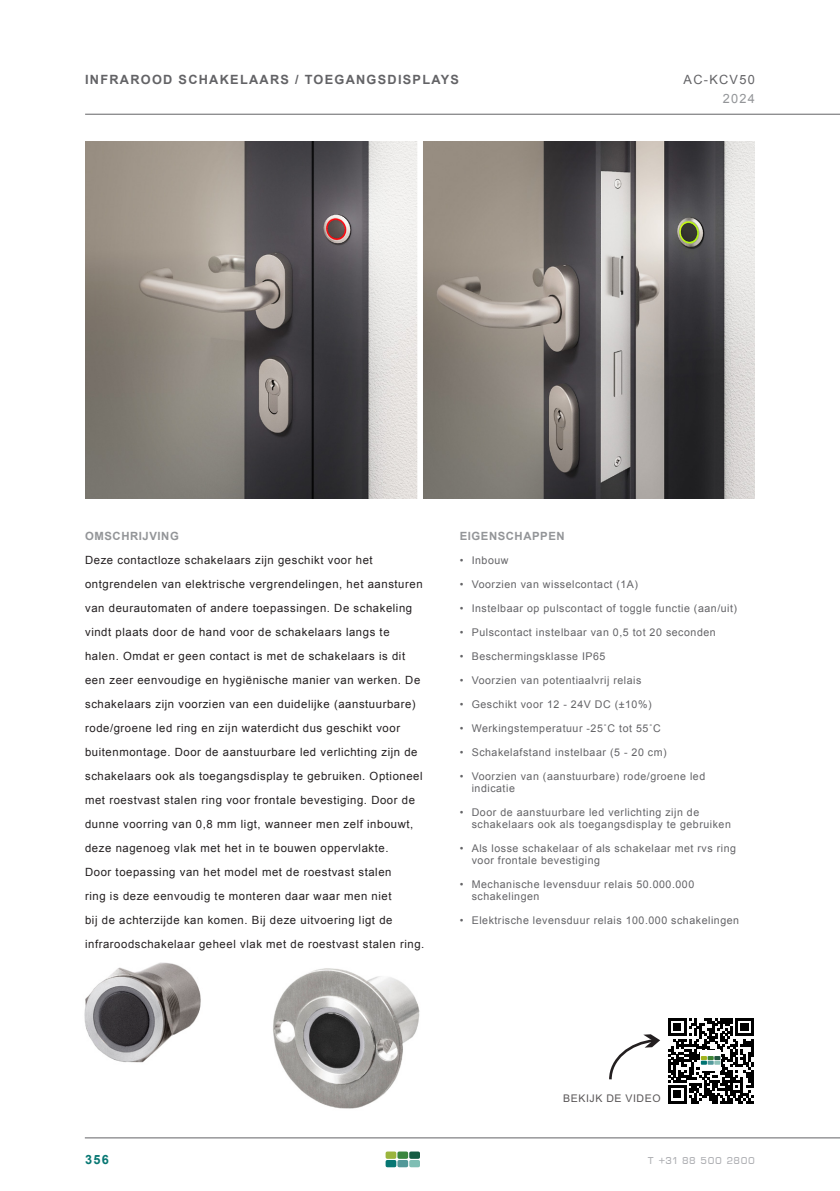
<style>
.page{position:relative;width:840px;height:1191px;background:#fff}
.page>*{position:absolute;margin:0;border:0;box-sizing:border-box;transform-origin:0 0}
.K1{font:700 12.8px "Arial";letter-spacing:.1em;color:#636366}
.K3{font:12.8px "Arial";letter-spacing:.1em;color:#636366}
.t1{font:12.8px "Arial";color:#939598}
.t2{font:700 12.8px "Arial";color:#077773}
.t3{font:12px "Eurostile DCD";letter-spacing:.05em;color:#adaeb2}
.brood_16{font:11.4px/24px "Arial";letter-spacing:.05em;color:#231f20}
.K_Brood{font:700 11.4px "Arial";letter-spacing:.05em;color:#939598}
.brood_8{font:10.6px/12px "Arial";letter-spacing:.05em;color:#636366}
.t4{font:10.6px "Arial";letter-spacing:.05em;color:#5a5758}
</style>
<div class="page">
<hr style="left:85px;top:1137px;width:754px;height:1px;background:#636366">
<svg style="left:385px;top:1151px;width:35px;height:16px"></svg>
<hr style="left:85px;top:114px;width:754px;height:1px;background:#636366">
<img style="left:85px;top:141px;width:332px;height:357px">
<img style="left:423px;top:141px;width:331px;height:357px">
<img style="left:84px;top:963px;width:117px;height:100px">
<img style="left:273px;top:968px;width:147px;height:141px">
<svg style="left:609px;top:1034px;width:50px;height:46px"></svg>
<svg style="left:668px;top:1018px;width:85px;height:85px"></svg>
<p class="K1" style="left:85px;top:71px;width:375px">INFRAROOD SCHAKELAARS / TOEGANGSDISPLAYS</p>
<p class="K3" style="left:683px;top:71px;width:73px">AC-KCV50</p>
<p class="t1" style="left:722px;top:90px;width:34px">2024</p>
<p class="K_Brood" style="left:85px;top:528px;width:95px">OMSCHRIJVING</p>
<p class="brood_16" style="left:85px;top:548px;width:340px">Deze contactloze schakelaars zijn geschikt voor het ontgrendelen van elektrische vergrendelingen, het aansturen van deurautomaten of andere toepassingen. De schakeling vindt plaats door de hand voor de schakelaars langs te halen. Omdat er geen contact is met de schakelaars is dit een zeer eenvoudige en hygiënische manier van werken. De schakelaars zijn voorzien van een duidelijke (aanstuurbare) rode/groene led ring en zijn waterdicht dus geschikt voor buitenmontage. Door de aanstuurbare led verlichting zijn de schakelaars ook als toegangsdisplay te gebruiken. Optioneel met roestvast stalen ring voor frontale bevestiging. Door de dunne voorring van 0,8 mm ligt, wanneer men zelf inbouwt, deze nagenoeg vlak met het in te bouwen oppervlakte.<br>Door toepassing van het model met de roestvast stalen<br>ring is deze eenvoudig te monteren daar waar men niet<br>bij de achterzijde kan komen. Bij deze uitvoering ligt de infraroodschakelaar geheel vlak met de roestvast stalen ring.</p>
<p class="K_Brood" style="left:459px;top:528px;width:106px">EIGENSCHAPPEN</p>
<p class="brood_8" style="left:459px;top:554px;width:50px">• Inbouw</p>
<p class="brood_8" style="left:459px;top:578px;width:180px">• Voorzien van wisselcontact (1A)</p>
<p class="brood_8" style="left:459px;top:602px;width:279px">• Instelbaar op pulscontact of toggle functie (aan/uit)</p>
<p class="brood_8" style="left:459px;top:626px;width:257px">• Pulscontact instelbaar van 0,5 tot 20 seconden</p>
<p class="brood_8" style="left:459px;top:650px;width:147px">• Beschermingsklasse IP65</p>
<p class="brood_8" style="left:459px;top:674px;width:183px">• Voorzien van potentiaalvrij relais</p>
<p class="brood_8" style="left:459px;top:698px;width:193px">• Geschikt voor 12 - 24V DC (±10%)</p>
<p class="brood_8" style="left:459px;top:722px;width:202px">• Werkingstemperatuur -25˚C tot 55˚C</p>
<p class="brood_8" style="left:459px;top:746px;width:208px">• Schakelafstand instelbaar (5 - 20 cm)</p>
<p class="brood_8" style="left:459px;top:770px;width:247px">• Voorzien van (aanstuurbare) rode/groene led</p>
<p class="brood_8" style="left:471px;top:782px;width:45px">indicatie</p>
<p class="brood_8" style="left:471px;top:806px;width:260px;text-indent:-12px">• Door de aanstuurbare led verlichting zijn de schakelaars ook als toegangsdisplay te gebruiken</p>
<p class="brood_8" style="left:471px;top:842px;width:266px;text-indent:-12px">• Als losse schakelaar of als schakelaar met rvs ring voor frontale bevestiging</p>
<p class="brood_8" style="left:471px;top:878px;width:224px;text-indent:-12px">• Mechanische levensduur relais 50.000.000 schakelingen</p>
<p class="brood_8" style="left:459px;top:914px;width:281px">• Elektrische levensduur relais 100.000 schakelingen</p>
<p class="t4" style="left:563px;top:1091px;width:99px">BEKIJK DE VIDEO</p>
<p class="t2" style="left:85px;top:1151px;width:25px">356</p>
<p class="t3" style="left:647px;top:1153px;width:108px">t +31 88 500 2800</p>
</div>
